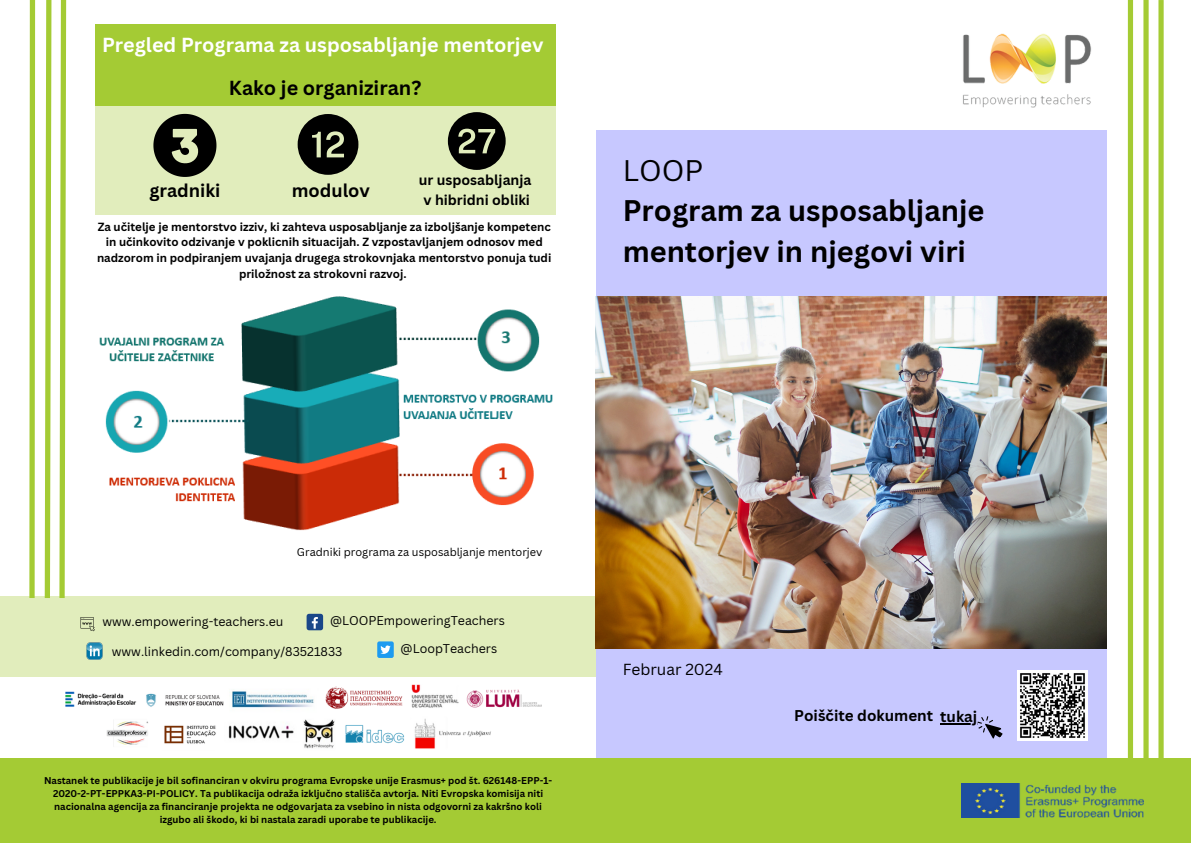
<style>
.page{position:relative;width:1191px;height:843px;background:#fff}
.page>*{position:absolute;margin:0;border:0;box-sizing:border-box;transform-origin:0 0}
.t1{font:700 29px/40.5px "Canva Sans";color:#000}
.t2{font:700 19.8px "Canva Sans";color:#fff}
.t3{font:700 19.8px "Canva Sans";color:#000}
.t4{font:700 18px "Canva Sans";color:#000}
.t5{font:15.6px "Canva Sans";color:#000}
.t6{font:700 15.2px "Canva Sans";color:#000}
.t7{font:700 14px "Canva Sans";color:#000}
.t8{font:12.4px "Canva Sans";color:#000}
.t9{font:700 11.5px/15.8px "Canva Sans";color:#000;text-align:center}
.t10{font:11px "Canva Sans";color:#000}
.t11{font:700 9.6px/12.8px "Canva Sans";color:#000;text-align:center}
.s1{font-weight:400}
</style>
<div class="page">
<div style="left:95px;top:24px;width:461px;height:82px;background:#a4cb34"></div>
<div style="left:595px;top:130px;width:511px;height:636px;background:#c7c8ff"></div>
<div style="left:0;top:758px;width:1190px;height:84px;background:#a4cb34"></div>
<svg style="left:29px;top:0;width:38px;height:596px"></svg>
<img style="left:961px;top:783px;width:182px;height:34px">
<div style="left:0;top:596px;width:595px;height:80px;background:#e1edbc"></div>
<div style="left:96px;top:106px;width:460px;height:109px;background:#e1edbc"></div>
<svg style="left:153px;top:114px;width:63px;height:63px"></svg>
<div style="left:377px;top:641px;width:17px;height:16px;background:#1d9bf0;border-radius:2px"></div>
<svg style="left:380px;top:645px;width:10px;height:8px"></svg>
<div style="left:306px;top:613px;width:17px;height:17px;background:#1a4789;border-radius:3px"></div>
<svg style="left:312px;top:617px;width:6px;height:11px"></svg>
<svg style="left:81px;top:617px;width:14px;height:14px"></svg>
<img style="left:86px;top:642px;width:17px;height:16px">
<img style="left:963px;top:33px;width:128px;height:75px">
<img style="left:595px;top:297px;width:511px;height:351px">
<svg style="left:977px;top:716px;width:26px;height:23px"></svg>
<div style="left:1127px;top:0;width:5px;height:760px;background:#a4cb34"></div>
<div style="left:1143px;top:0;width:5px;height:760px;background:#a4cb34"></div>
<div style="left:1158px;top:0;width:5px;height:760px;background:#a4cb34"></div>
<img style="left:65px;top:684px;width:476px;height:65px">
<img style="left:158px;top:719px;width:63px;height:30px">
<img style="left:141px;top:686px;width:83px;height:27px">
<svg style="left:297px;top:114px;width:61px;height:61px"></svg>
<svg style="left:448px;top:112px;width:57px;height:58px"></svg>
<img style="left:1017px;top:670px;width:70px;height:69px">
<img style="left:99px;top:296px;width:454px;height:235px">
<hr style="left:940px;top:723px;width:37px;height:1px;background:#000">
<p class="t2" style="left:102px;top:31px;width:443px">Pregled Programa za usposabljanje mentorjev</p>
<p class="t3" style="left:229px;top:73px;width:194px">Kako je organiziran?</p>
<p class="t4" style="left:149px;top:177px;width:73px">gradniki</p>
<h6 class="t4" style="left:292px;top:177px;width:80px">modulov</h6>
<p class="t7" style="left:419px;top:170px;width:114px">ur usposabljanja</p>
<p class="t7" style="left:423px;top:190px;width:108px">v hibridni obliki</p>
<h5 class="t9" style="left:97px;top:218px;width:456px">Za učitelje je mentorstvo izziv, ki zahteva usposabljanje za izboljšanje kompetenc in učinkovito odzivanje v poklicnih situacijah. Z vzpostavljanjem odnosov med nadzorom in podpiranjem uvajanja drugega strokovnjaka mentorstvo ponuja tudi priložnost za strokovni razvoj.</h5>
<p class="t1" style="left:622px;top:149px;width:363px"><span class="s1">LOOP<br></span>Program za usposabljanje mentorjev in njegovi viri</p>
<p class="t10" style="left:297px;top:544px;width:247px">Gradniki programa za usposabljanje mentorjev</p>
<p class="t8" style="left:102px;top:612px;width:182px">www.empowering-teachers.eu</p>
<p class="t8" style="left:330px;top:611px;width:176px">@LOOPEmpoweringTeachers</p>
<p class="t8" style="left:112px;top:642px;width:232px">www.linkedin.com/company/83521833</p>
<h2 class="t8" style="left:400px;top:639px;width:98px">@LoopTeachers</h2>
<h3 class="t11" style="left:44px;top:774px;width:509px">Nastanek te publikacije je bil sofinanciran v okviru programa Evropske unije Erasmus+ pod št. 626148-EPP-1- 2020-2-PT-EPPKA3-PI-POLICY. Ta publikacija odraža izključno stališča avtorja. Niti Evropska komisija niti nacionalna agencija za financiranje projekta ne odgovarjata za vsebino in nista odgovorni za kakršno koli izgubo ali škodo, ki bi nastala zaradi uporabe te publikacije.</h3>
<h6 class="t5" style="left:622px;top:658px;width:102px">Februar 2024</h6>
<h3 class="t6" style="left:794px;top:704px;width:140px">Poiščite dokument</h3>
<h3 class="t6" style="left:940px;top:705px;width:39px">tukaj</h3>
</div>
